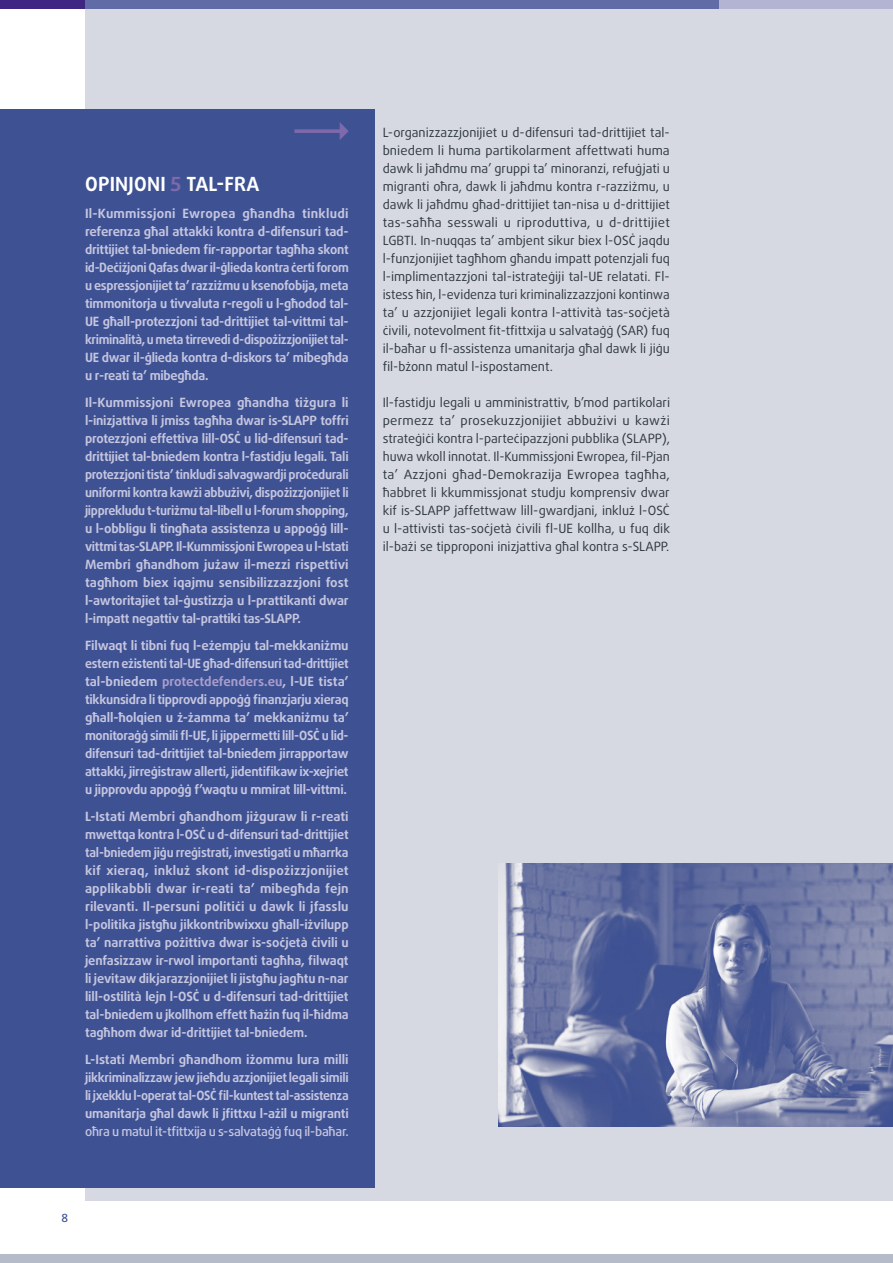
<style>
.page{position:relative;width:893px;height:1263px;background:#fff}
.page>*{position:absolute;margin:0;border:0;box-sizing:border-box;transform-origin:0 0}
.FRA_opinion_title{font:700 19.5px "Daxline Pro";letter-spacing:.01em;color:#fff}
.FRA_opinion_text{font:700 12.75px/18px "Daxline Pro";letter-spacing:-.02em;color:#c6c6df;text-align:justify}
.body_text{font:12.75px/18px "Daxline Pro";color:#2f383f;text-align:justify}
.t1{font:500 11.25px "Daxline Pro";color:#3e5293}
.s1{color:#7e69ac}
.s2{color:#ab9ecd}
.s3{font-weight:500}
</style>
<div class="page">
<div style="left:0;top:1254px;width:893px;height:9px;background:#b6bbca"></div>
<div style="left:393px;top:0;width:500px;height:10px;background:#b3b3d4"></div>
<div style="left:85px;top:0;width:634px;height:10px;background:#616ba5"></div>
<div style="left:0;top:0;width:85px;height:9px;background:#3f2682"></div>
<div style="left:85px;top:9px;width:808px;height:1192px;background:#d7d9e2"></div>
<div style="left:0;top:109px;width:374px;height:1078px;background:#3e5293"></div>
<svg style="left:294px;top:122px;width:55px;height:18px"></svg>
<img style="left:498px;top:863px;width:395px;height:263px">
<p class="FRA_opinion_title" style="left:85px;top:171px;width:176px">OPINJONI <span class="s1">5</span> TAL-FRA</p>
<p class="FRA_opinion_text" style="left:85px;top:204px;width:265px">Il-Kummissjoni Ewropea għandha tinkludi referenza għal attakki kontra d-difensuri tad&shy;drittijiet tal-bniedem fir-rapportar tagħha skont id-Deċiżjoni Qafas dwar il-ġlieda kontra ċerti forom u espressjonijiet ta’ razziżmu u ksenofobija, meta timmonitorja u tivvaluta r-regoli u l-għodod tal-UE għall-protezzjoni tad-drittijiet tal-vittmi tal&shy;kriminalità, u meta tirrevedi d-dispożizzjonijiet tal-UE dwar il-ġlieda kontra d-diskors ta’ mibegħda u r-reati ta’ mibegħda.</p>
<p class="FRA_opinion_text" style="left:85px;top:393px;width:265px">Il-Kummissjoni Ewropea għandha tiżgura li l-inizjattiva li jmiss tagħha dwar is-SLAPP toffri protezzjoni effettiva lill-OSĊ u lid-difensuri tad&shy;drittijiet tal-bniedem kontra l-fastidju legali. Tali protezzjoni tista’ tinkludi salvagwardji proċedurali uniformi kontra kawżi abbużivi, dispożizzjonijiet li jipprekludu t-turiżmu tal-libell u l-forum shopping, u l-obbligu li tingħata assistenza u appoġġ lill&shy;vittmi tas-SLAPP. Il-Kummissjoni Ewropea u l-Istati Membri għandhom jużaw il-mezzi rispettivi tagħhom biex iqajmu sensibilizzazzjoni fost l-awtoritajiet tal-ġustizzja u l-prattikanti dwar l-impatt negattiv tal-prattiki tas-SLAPP.</p>
<p class="FRA_opinion_text" style="left:85px;top:636px;width:265px">Filwaqt li tibni fuq l-eżempju tal-mekkaniżmu estern eżistenti tal-UE għad-difensuri tad-drittijiet tal-bniedem <span class="s2">protectdefenders.eu</span>, l-UE tista’ tikkunsidra li tipprovdi appoġġ finanzjarju xieraq għall-ħolqien u ż-żamma ta’ mekkaniżmu ta’ monitoraġġ simili fl-UE, li jippermetti lill-OSĊ u lid&shy;difensuri tad-drittijiet tal-bniedem jirrapportaw attakki, jirreġistraw allerti, jidentifikaw ix-xejriet u jipprovdu appoġġ f’waqtu u mmirat lill-vittmi.</p>
<p class="FRA_opinion_text" style="left:85px;top:807px;width:265px">L-Istati Membri għandhom jiżguraw li r-reati mwettqa kontra l-OSĊ u d-difensuri tad-drittijiet tal-bniedem jiġu rreġistrati, investigati u mħarrka kif xieraq, inkluż skont id-dispożizzjonijiet applikabbli dwar ir-reati ta’ mibegħda fejn rilevanti. Il-persuni politiċi u dawk li jfasslu l-politika jistgħu jikkontribwixxu għall-iżvilupp ta’ narrattiva pożittiva dwar is-soċjetà ċivili u jenfasizzaw ir-rwol importanti tagħha, filwaqt li jevitaw dikjarazzjonijiet li jistgħu jagħtu n-nar lill-ostilità lejn l-OSĊ u d-difensuri tad-drittijiet tal-bniedem u jkollhom effett ħażin fuq il-ħidma tagħhom dwar id-drittijiet tal-bniedem.</p>
<p class="FRA_opinion_text" style="left:85px;top:1050px;width:265px">L-Istati Membri għandhom iżommu lura milli jikkriminalizzaw jew jieħdu azzjonijiet legali simili li jxekklu l-operat tal-OSĊ fil-kuntest tal-assistenza umanitarja għal dawk li jfittxu l-ażil u migranti <span class="s3">oħra u matul it-tfittxija u s-salvataġġ fuq il-baħar.</span></p>
<p class="t1" style="left:62px;top:1210px;width:8px">8</p>
<p class="body_text" style="left:383px;top:123px;width:289px">L-organizzazzjonijiet u d-difensuri tad-drittijiet tal&shy;bniedem li huma partikolarment affettwati huma dawk li jaħdmu ma’ gruppi ta’ minoranzi, refuġjati u migranti oħra, dawk li jaħdmu kontra r-razziżmu, u dawk li jaħdmu għad-drittijiet tan-nisa u d-drittijiet tas-saħħa sesswali u riproduttiva, u d-drittijiet LGBTI. In-nuqqas ta’ ambjent sikur biex l-OSĊ jaqdu l-funzjonijiet tagħhom għandu impatt potenzjali fuq l-implimentazzjoni tal-istrateġiji tal-UE relatati. Fl&shy;istess ħin, l-evidenza turi kriminalizzazzjoni kontinwa ta’ u azzjonijiet legali kontra l-attività tas-soċjetà ċivili, notevolment fit-tfittxija u salvataġġ (SAR) fuq il-baħar u fl-assistenza umanitarja għal dawk li jiġu fil-bżonn matul l-ispostament.</p>
<p class="body_text" style="left:383px;top:393px;width:289px">Il-fastidju legali u amministrattiv, b’mod partikolari permezz ta’ prosekuzzjonijiet abbużivi u kawżi strateġiċi kontra l-parteċipazzjoni pubblika (SLAPP), huwa wkoll innotat. Il-Kummissjoni Ewropea, fil-Pjan ta’ Azzjoni għad-Demokrazija Ewropea tagħha, ħabbret li kkummissjonat studju komprensiv dwar kif is-SLAPP jaffettwaw lill-gwardjani, inkluż l-OSĊ u l-attivisti tas-soċjetà ċivili fl-UE kollha, u fuq dik il-bażi se tipproponi inizjattiva għal kontra s-SLAPP.</p>
</div>
